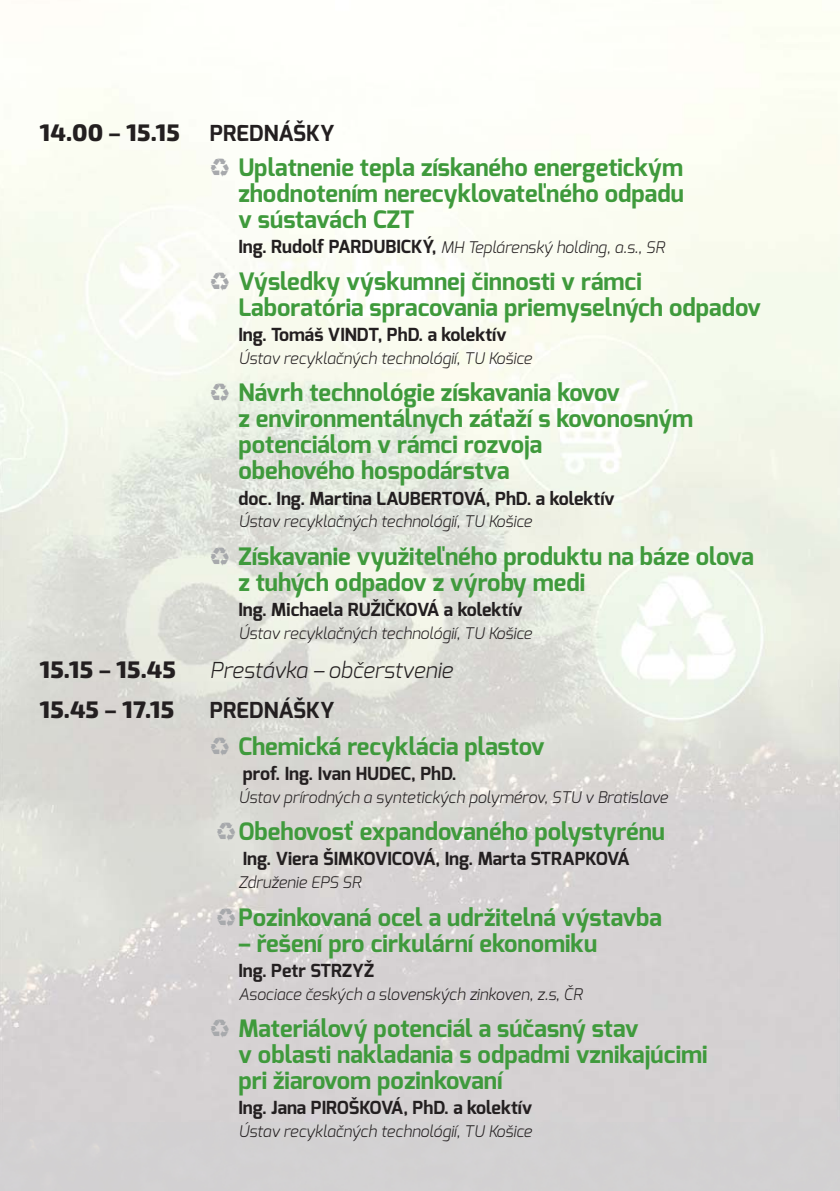
<style>
.page{position:relative;width:840px;height:1191px;background:#fff}
.page>*{position:absolute;margin:0;border:0;box-sizing:border-box;transform-origin:0 0}
.t1{font:700 24px/26px "Exo";color:#3f9a3c}
.t2{font:800 24px "Exo 2";color:#231f20}
.t3{font:italic 300 22px "Exo";color:#231f20}
.t4{font:700 22px "Exo";color:#231f20}
.t5{font:700 18px "Exo";color:#231f20}
.t6{font:italic 300 16px "Exo";color:#231f20}
.s1{font-family:"Exo";font-weight:700;font-size:22px}
.s2{font-family:"Recycle";font-weight:400;font-size:18px;color:#a7a9ac}
.s3{font-weight:700;font-style:normal;font-size:18px}
</style>
<div class="page">
<img style="left:0;top:87px;width:560px;height:472px">
<img style="left:0;top:559px;width:561px;height:563px">
<p class="t2" style="left:40px;top:124px;width:296px">14.00 – 15.15 <span class="s1">PREDNÁŠKY</span></p>
<p class="t1" style="left:238px;top:155px;width:447px;text-align:justify;text-indent:-28px"><span class="s2">C</span> Uplatnenie tepla získaného energetickým zhodnotením nerecyklovateľného odpadu v sústavách CZT</p>
<p class="t6" style="left:238px;top:239px;width:428px"><span class="s3">Ing. Rudolf PARDUBICKÝ,</span> MH Teplárenský holding, a.s., SR</p>
<p class="t1" style="left:238px;top:270px;width:523px;text-indent:-28px"><span class="s2">C</span> Výsledky výskumnej činnosti v rámci<br>Laboratória spracovania priemyselných odpadov</p>
<p class="t5" style="left:238px;top:326px;width:269px">Ing. Tomáš VINDT, PhD. a kolektív</p>
<p class="t6" style="left:238px;top:351px;width:295px">Ústav recyklačných technológií, TU Košice</p>
<p class="t1" style="left:238px;top:381px;width:456px;text-indent:-28px"><span class="s2">C</span> Návrh technológie získavania kovov<br>z environmentálnych záťaží s kovonosným potenciálom v rámci rozvoja<br>obehového hospodárstva</p>
<p class="t5" style="left:238px;top:489px;width:378px">doc. Ing. Martina LAUBERTOVÁ, PhD. a kolektív</p>
<p class="t6" style="left:238px;top:514px;width:295px">Ústav recyklačných technológií, TU Košice</p>
<p class="t1" style="left:238px;top:544px;width:517px;text-indent:-28px"><span class="s2">C</span> Získavanie využiteľného produktu na báze olova z tuhých odpadov z výroby medi</p>
<p class="t5" style="left:238px;top:601px;width:286px">Ing. Michaela RUŽIČKOVÁ a kolektív</p>
<p class="t6" style="left:238px;top:625px;width:295px">Ústav recyklačných technológií, TU Košice</p>
<p class="t2" style="left:40px;top:661px;width:138px">15.15 – 15.45</p>
<p class="t3" style="left:210px;top:660px;width:244px">Prestávka – občerstvenie</p>
<p class="t2" style="left:40px;top:700px;width:136px">15.45 – 17.15</p>
<p class="t4" style="left:210px;top:699px;width:126px">PREDNÁŠKY</p>
<p class="t1" style="left:210px;top:734px;width:336px"><span class="s2">C</span> Chemická recyklácia plastov</p>
<p class="t5" style="left:243px;top:765px;width:215px">prof. Ing. Ivan HUDEC, PhD.</p>
<p class="t6" style="left:238px;top:789px;width:431px">Ústav prírodných a syntetických polymérov, STU v Bratislave</p>
<p class="t1" style="left:216px;top:820px;width:450px"><span class="s2">C</span> Obehovosť expandovaného polystyrénu</p>
<p class="t5" style="left:243px;top:850px;width:388px">Ing. Viera ŠIMKOVICOVÁ, Ing. Marta STRAPKOVÁ</p>
<p class="t6" style="left:238px;top:875px;width:124px">Združenie EPS SR</p>
<p class="t1" style="left:216px;top:905px;width:447px"><span class="s2">C</span> Pozinkovaná ocel a udržitelná výstavba</p>
<p class="t1" style="left:238px;top:931px;width:360px">– řešení pro cirkulární ekonomiku</p>
<p class="t5" style="left:238px;top:961px;width:137px">Ing. Petr STRZYŽ</p>
<p class="t6" style="left:238px;top:986px;width:345px">Asociace českých a slovenských zinkoven, z.s, ČR</p>
<p class="t1" style="left:238px;top:1017px;width:470px;text-indent:-28px"><span class="s2">C</span> Materiálový potenciál a súčasný stav<br>v oblasti nakladania s odpadmi vznikajúcimi pri žiarovom pozinkovaní</p>
<p class="t5" style="left:238px;top:1099px;width:295px">Ing. Jana PIROŠKOVÁ, PhD. a kolektív</p>
<p class="t6" style="left:238px;top:1123px;width:295px">Ústav recyklačných technológií, TU Košice</p>
</div>
